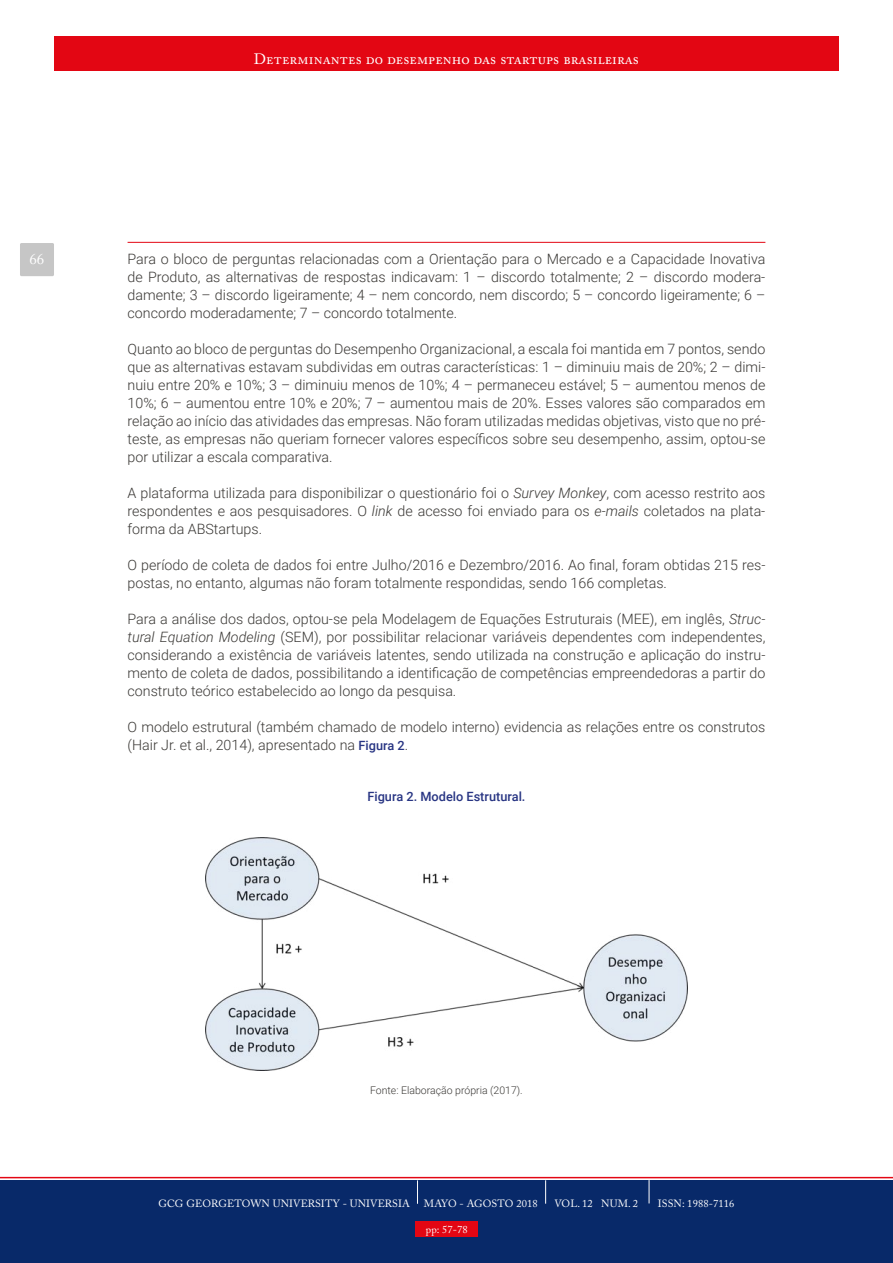
<style>
.page{position:relative;width:893px;height:1263px;background:#fff}
.page>*{position:absolute;margin:0;border:0;box-sizing:border-box;transform-origin:0 0}
.t1{font:15px "Adobe Caslon Pro";letter-spacing:.005em;color:#fff}
.t2{font:300 14.25px/18px "Roboto";color:#3a3835;text-align:justify}
.t3{font:500 12.75px "Roboto";color:#283583}
.t4{font:10.5px "Adobe Caslon Pro";letter-spacing:.01em;color:#fff}
.t5{font:300 10.5px "Roboto";color:#3a3835}
.s1{font-style:italic}
.s2{font-weight:500;font-size:12.75px;color:#283583}
</style>
<div class="page">
<div style="left:54px;top:37px;width:785px;height:34px;background:#e30613"></div>
<div style="left:0;top:1180px;width:893px;height:83px;background:#082969"></div>
<svg style="left:0;top:1177px;width:893px;height:27px"></svg>
<div style="left:415px;top:1221px;width:63px;height:16px;background:#e30613"></div>
<div style="left:20px;top:243px;width:34px;height:33px;background:#c6c6c6;border-radius:2px"></div>
<hr style="left:128px;top:242px;width:637px;height:1px;background:#e30613">
<img style="left:205px;top:837px;width:483px;height:233px">
<p class="t1" style="left:254px;top:50px;width:387px">Determinantes do desempenho das startups brasileiras</p>
<p class="t1" style="left:29px;top:250px;width:16px">66</p>
<p class="t2" style="left:128px;top:249px;width:639px">Para o bloco de perguntas relacionadas com a Orientação para o Mercado e a Capacidade Inovativa de Produto, as alternativas de respostas indicavam: 1 – discordo totalmente; 2 – discordo modera&shy;damente; 3 – discordo ligeiramente; 4 – nem concordo, nem discordo; 5 – concordo ligeiramente; 6 – concordo moderadamente; 7 – concordo totalmente.</p>
<p class="t2" style="left:128px;top:339px;width:639px">Quanto ao bloco de perguntas do Desempenho Organizacional, a escala foi mantida em 7 pontos, sendo que as alternativas estavam subdividas em outras características: 1 – diminuiu mais de 20%; 2 – dimi&shy;nuiu entre 20% e 10%; 3 – diminuiu menos de 10%; 4 – permaneceu estável; 5 – aumentou menos de 10%; 6 – aumentou entre 10% e 20%; 7 – aumentou mais de 20%. Esses valores são comparados em relação ao início das atividades das empresas. Não foram utilizadas medidas objetivas, visto que no pré&shy;teste, as empresas não queriam fornecer valores específicos sobre seu desempenho, assim, optou-se por utilizar a escala comparativa.</p>
<p class="t2" style="left:128px;top:483px;width:639px">A plataforma utilizada para disponibilizar o questionário foi o <span class="s1">Survey Monkey</span>, com acesso restrito aos respondentes e aos pesquisadores. O <span class="s1">link</span> de acesso foi enviado para os <span class="s1">e-mails</span> coletados na plata&shy;forma da ABStartups.</p>
<p class="t2" style="left:128px;top:555px;width:639px">O período de coleta de dados foi entre Julho/2016 e Dezembro/2016. Ao final, foram obtidas 215 res&shy;postas, no entanto, algumas não foram totalmente respondidas, sendo 166 completas.</p>
<p class="t2" style="left:128px;top:609px;width:639px">Para a análise dos dados, optou-se pela Modelagem de Equações Estruturais (MEE), em inglês, <span class="s1">Struc&shy;tural Equation Modeling</span> (SEM), por possibilitar relacionar variáveis dependentes com independentes, considerando a existência de variáveis latentes, sendo utilizada na construção e aplicação do instru&shy;mento de coleta de dados, possibilitando a identificação de competências empreendedoras a partir do construto teórico estabelecido ao longo da pesquisa.</p>
<p class="t2" style="left:128px;top:717px;width:639px">O modelo estrutural (também chamado de modelo interno) evidencia as relações entre os construtos (Hair Jr. et al., 2014), apresentado na <span class="s2">Figura 2</span>.</p>
<p class="t3" style="left:367px;top:788px;width:159px">Figura 2. Modelo Estrutural.</p>
<p class="t5" style="left:370px;top:1082px;width:154px">Fonte: Elaboração própria (2017).</p>
<p class="t4" style="left:159px;top:1197px;width:253px">GCG GEORGETOWN UNIVERSITY - UNIVERSIA</p>
<p class="t4" style="left:424px;top:1197px;width:115px">MAYO - AGOSTO 2018</p>
<p class="t4" style="left:554px;top:1197px;width:85px">VOL. 12 NUM. 2</p>
<p class="t4" style="left:658px;top:1197px;width:78px">ISSN: 1988-7116</p>
<p class="t4" style="left:426px;top:1223px;width:43px">pp: 57-78</p>
</div>
